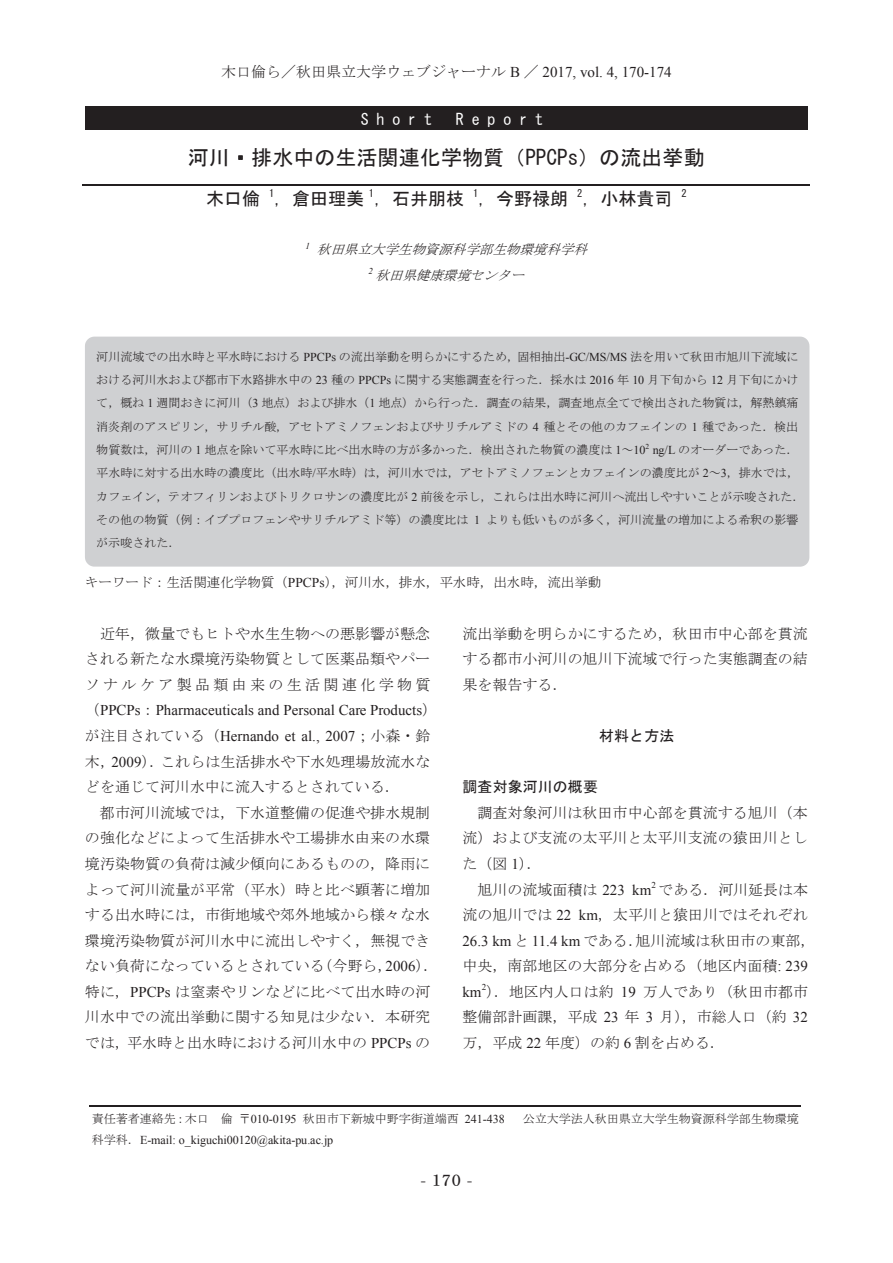
<style>
.page{position:relative;width:893px;height:1263px;background:#fff}
.page>*{position:absolute;margin:0;border:0;box-sizing:border-box;transform-origin:0 0}
.t1{font:21px "MS Gothic";color:#231f20}
.t2{font:18px "MS Gothic";color:#231f20}
.ノーマル{font:16.95px "DFHS Mincho Std W5";color:#231f20}
.t3{font:15.9px "MS Gothic";color:#fff}
.t4{font:15.9px "Times New Roman";color:#231f20}
.t5{font:15px/25.5px "MS Mincho";color:#231f20}
.t6{font:15px "Times New Roman";color:#231f20}
.t7{font:15px "MS Mincho";letter-spacing:.23em;color:#231f20}
.t8{font:15px "MS Gothic";letter-spacing:.01em;color:#231f20}
.t9{font:13.5px "MS Mincho";color:#231f20}
.t10{font:13.5px "Times New Roman";letter-spacing:.005em;color:#231f20}
.t11{font:italic 13.5px/25.5px "MS Mincho";color:#231f20;text-align:center}
.t12{font:12px/23.4px "MS Mincho";color:#231f20}
.t13{font:12px "Times New Roman";letter-spacing:-.005em;color:#231f20}
.t14{font:9px "Times New Roman";color:#231f20}
.s1{font-family:"Times New Roman"}
.s2{font-family:"MS Mincho";font-size:15px}
.s3{font-size:15px}
.s4{font-family:"MS Mincho"}
</style>
<div class="page">
<div style="left:85px;top:337px;width:724px;height:230px;background:#cfd0d2"></div>
<div style="left:85px;top:106px;width:723px;height:23px;background:#231f20"></div>
<svg style="left:238px;top:156px;width:5px;height:4px"></svg>
<hr style="left:83px;top:185px;width:727px;height:1px;background:#231f20">
<hr style="left:90px;top:1105px;width:711px;height:1px;background:#231f20">
<p class="t5" style="left:221px;top:59px;width:452px">木口倫ら／秋田県立大学ウェブジャーナル <span class="s1">B</span> ／ <span class="s1">2017, vol. 4, 170-174</span></p>
<p class="t10" style="left:240px;top:65px;width:413px"><span class="s2">木口倫ら</span><span class="s3">/</span><span class="s2">秋田県立大学ウェブジャーナル</span> <span class="s3">B/</span>2017, vol. 4, 148-152.</p>
<p class="t3" style="left:361px;top:111px;width:73px">S h o r t</p>
<p class="t3" style="left:456px;top:111px;width:89px">R e p o r t</p>
<p class="t1" style="left:188px;top:147px;width:518px">河川・排水中の生活関連化学物質（PPCPs）の流出挙動</p>
<p class="t2" style="left:206px;top:190px;width:482px">木口倫 <sup>1</sup>，倉田理美 <sup>1</sup>，石井朋枝 <sup>1</sup>，今野禄朗 <sup>2</sup>，小林貴司 <sup>2</sup></p>
<p class="t11" style="left:306px;top:237px;width:287px"><sup>1</sup> 秋田県立大学生物資源科学部生物環境科学科<br><sup>2</sup> 秋田県健康環境センター</p>
<p class="t12" style="left:96px;top:344px;width:710px">河川流域での出水時と平水時における <span class="s1">PPCPs</span> の流出挙動を明らかにするため，固相抽出<span class="s1">-GC/MS/MS</span> 法を用いて秋田市旭川下流域における河川水および都市下水路排水中の <span class="s1">23</span> 種の <span class="s1">PPCPs</span> に関する実態調査を行った．採水は <span class="s1">2016</span> 年 <span class="s1">10</span> 月下旬から <span class="s1">12</span> 月下旬にかけて，概ね <span class="s1">1</span> 週間おきに河川（<span class="s1">3</span> 地点）および排水（<span class="s1">1</span> 地点）から行った．調査の結果，調査地点全てで検出された物質は，解熱鎮痛消炎剤のアスピリン，サリチル酸，アセトアミノフェンおよびサリチルアミドの <span class="s1">4</span> 種とその他のカフェインの <span class="s1">1</span> 種であった．検出物質数は，河川の <span class="s1">1</span> 地点を除いて平水時に比べ出水時の方が多かった．検出された物質の濃度は <span class="s1">1</span>～<span class="s1">10</span><sup>2</sup> <span class="s1">ng/L</span> のオーダーであった．平水時に対する出水時の濃度比（出水時<span class="s1">/</span>平水時）は，河川水では，アセトアミノフェンとカフェインの濃度比が <span class="s1">2</span>～<span class="s1">3</span>，排水では，カフェイン，テオフィリンおよびトリクロサンの濃度比が <span class="s1">2</span> 前後を示し，これらは出水時に河川へ流出しやすいことが示唆された．その他の物質（例：イブプロフェンやサリチルアミド等）の濃度比は <span class="s1">1</span> よりも低いものが多く，河川流量の増加による希釈の影響が示唆された．</p>
<p class="t9" style="left:85px;top:575px;width:518px">キーワード：生活関連化学物質（<span class="s1">PPCPs</span>），河川水，排水，平水時，出水時，流出挙動</p>
<p class="t5" style="left:100px;top:620px;width:332px">近年，微量でもヒトや水生生物への悪影響が懸念</p>
<p class="t5" style="left:85px;top:646px;width:347px">される新たな水環境汚染物質として医薬品類やパー</p>
<p class="t7" style="left:85px;top:677px;width:347px">ソナルケア製品類由来の生活関連化学物質</p>
<p class="t6" style="left:85px;top:700px;width:354px"><span class="s4">（</span>PPCPs<span class="s4">：</span>Pharmaceuticals and Personal Care Products<span class="s4">）</span></p>
<p class="t6" style="left:85px;top:726px;width:347px"><span class="s4">が注目されている（</span>Hernando et al., 2007<span class="s4">；小森・鈴</span></p>
<p class="t5" style="left:85px;top:748px;width:347px">木，<span class="s1">2009</span>）．これらは生活排水や下水処理場放流水な</p>
<p class="t5" style="left:85px;top:774px;width:316px">どを通じて河川水中に流入するとされている．</p>
<p class="t5" style="left:100px;top:800px;width:332px">都市河川流域では，下水道整備の促進や排水規制</p>
<p class="t5" style="left:85px;top:825px;width:347px">の強化などによって生活排水や工場排水由来の水環</p>
<p class="t5" style="left:85px;top:851px;width:347px">境汚染物質の負荷は減少傾向にあるものの，降雨に</p>
<p class="t5" style="left:85px;top:876px;width:347px">よって河川流量が平常（平水）時と比べ顕著に増加</p>
<p class="t5" style="left:85px;top:902px;width:347px">する出水時には，市街地域や郊外地域から様々な水</p>
<p class="t5" style="left:85px;top:927px;width:347px">環境汚染物質が河川水中に流出しやすく，無視でき</p>
<p class="t5" style="left:85px;top:953px;width:354px">ない負荷になっているとされている（今野ら，<span class="s1">2006</span>）．</p>
<p class="t5" style="left:85px;top:979px;width:347px">特に，<span class="s1">PPCPs</span> は窒素やリンなどに比べて出水時の河</p>
<p class="t5" style="left:85px;top:1004px;width:347px">川水中での流出挙動に関する知見は少ない．本研究</p>
<p class="t5" style="left:85px;top:1030px;width:347px">では，平水時と出水時における河川水中の <span class="s1">PPCPs</span> の</p>
<p class="t5" style="left:462px;top:620px;width:347px;text-align:justify">流出挙動を明らかにするため，秋田市中心部を貫流する都市小河川の旭川下流域で行った実態調査の結果を報告する．</p>
<p class="t8" style="left:599px;top:728px;width:77px">材料と方法</p>
<p class="t8" style="left:462px;top:779px;width:137px">調査対象河川の概要</p>
<p class="t5" style="left:477px;top:800px;width:332px">調査対象河川は秋田市中心部を貫流する旭川（本</p>
<p class="t5" style="left:462px;top:825px;width:347px">流）および支流の太平川と太平川支流の猿田川とし</p>
<p class="t5" style="left:462px;top:851px;width:80px">た（図 <span class="s1">1</span>）．</p>
<p class="t5" style="left:477px;top:876px;width:176px">旭川の流域面積は <span class="s1">223 km</span></p>
<p class="t14" style="left:652px;top:878px;width:6px">2</p>
<p class="t5" style="left:462px;top:876px;width:354px;text-indent:196px">である．河川延長は本流の旭川では <span class="s1">22 km</span>，太平川と猿田川ではそれぞれ<br><span class="s1">26.3 km</span> と <span class="s1">11.4 km</span> である．旭川流域は秋田市の東部，中央，南部地区の大部分を占める（地区内面積<span class="s1">: 239 km</span> ）．地区内人口は約 <span class="s1">19</span> 万人であり（秋田市都市</p>
<p class="t14" style="left:482px;top:981px;width:6px">2</p>
<p class="t5" style="left:462px;top:1004px;width:347px">整備部計画課，平成 <span class="s1">23</span> 年 <span class="s1">3</span> 月），市総人口（約 <span class="s1">32</span>万，平成 <span class="s1">22</span> 年度）の約 <span class="s1">6</span> 割を占める．</p>
<p class="t12" style="left:92px;top:1107px;width:415px">責任著者連絡先：木口 倫〒<span class="s1">010-0195</span> 秋田市下新城中野字街道端西 <span class="s1">241-438</span></p>
<p class="t12" style="left:523px;top:1107px;width:278px">公立大学法人秋田県立大学生物資源科学部生物環境</p>
<p class="t13" style="left:92px;top:1132px;width:243px"><span class="s4">科学科．</span>E-mail: o_kiguchi00120@akita-pu.ac.jp</p>
<p class="ノーマル" style="left:420px;top:1170px;width:53px">- 170 -</p>
<p class="t4" style="left:433px;top:1169px;width:28px">- 1 -</p>
</div>
